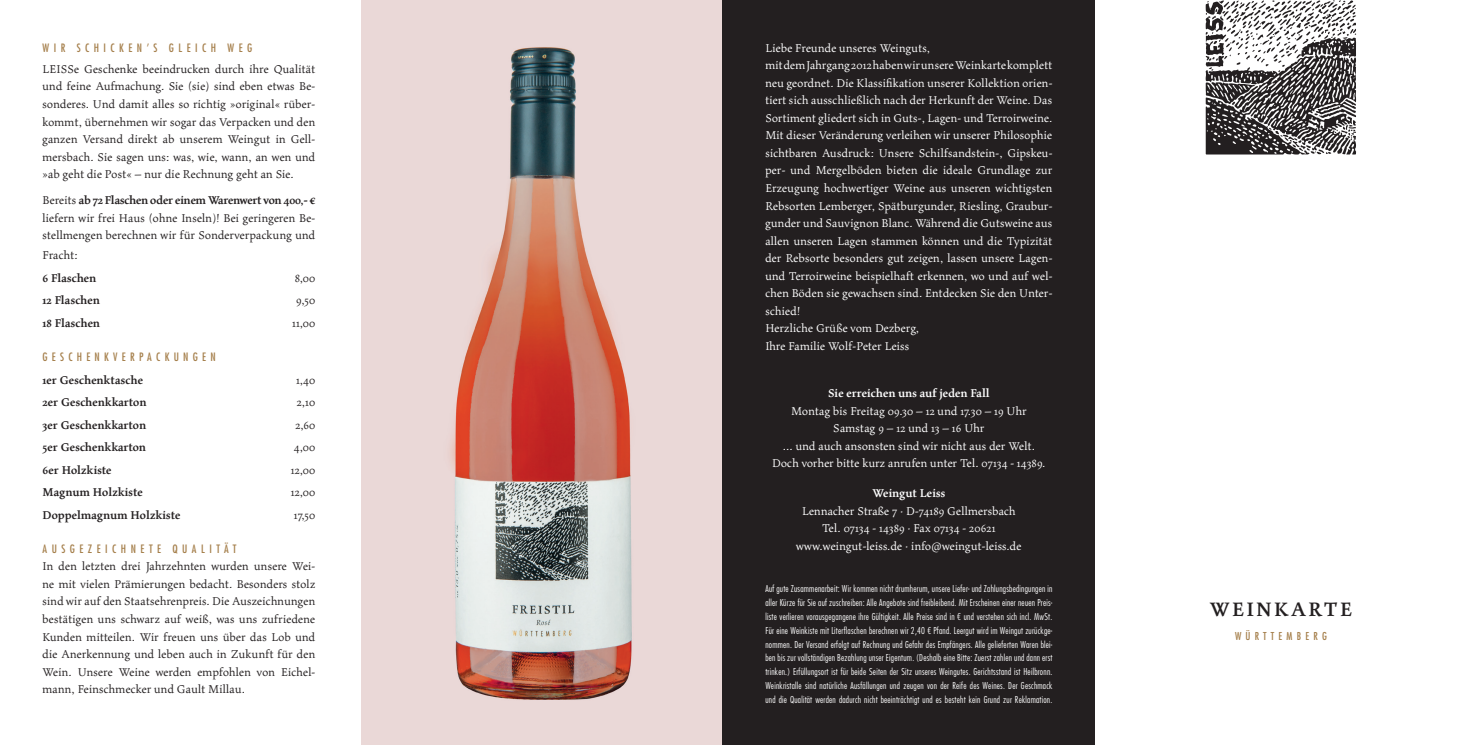
<style>
.page{position:relative;width:1467px;height:745px;background:#fff}
.page>*{position:absolute;margin:0;border:0;box-sizing:border-box;transform-origin:0 0}
.t1{font:700 21.88px "Maiola OT";letter-spacing:.11em;color:#231f20}
.t2{font:12.75px/17.5px "Maiola OT";letter-spacing:.01em;color:#fff;text-align:center}
.t3{font:12.75px/17.5px "Maiola OT";letter-spacing:.01em;color:#231f20;text-align:justify}
.t4{font:700 12.75px "Maiola OT";letter-spacing:.01em;color:#231f20}
.t5{font:700 12.75px "Maiola OT";letter-spacing:.01em;color:#fff}
.t6{font:condensed 11.25px "Futura Std";letter-spacing:.4em;color:#a57f4b}
.t7{font:condensed 11.25px "Futura Std";letter-spacing:.38em;color:#a57f4b}
.t8{font:condensed 10.62px "Futura Std";letter-spacing:.4em;color:#a57f4b}
.t9{font:300 condensed 9.25px/13.8px "Futura Std";letter-spacing:.025em;color:#fff;text-align:justify}
.s1{font-weight:700}
.s2{font-weight:700;font-size:15px}
</style>
<div class="page">
<img style="left:361px;top:0;width:362px;height:744px">
<div style="left:723px;top:0;width:372px;height:744px;background:#231f20"></div>
<svg style="left:1205px;top:0;width:151px;height:154px"></svg>
<p class="t6" style="left:43px;top:41px;width:211px">WIR SCHICKEN’S GLEICH WEG</p>
<p class="t3" style="left:43px;top:61px;width:274px">LEISSe Geschenke beeindrucken durch ihre Qualität und feine Aufmachung. Sie (sie) sind eben etwas Be&shy;sonderes. Und damit alles so richtig »original« rüber&shy;kommt, übernehmen wir sogar das Verpacken und den ganzen Versand direkt ab unserem Weingut in Gell&shy;mersbach. Sie sagen uns: was, wie, wann, an wen und »ab geht die Post« – nur die Rechnung geht an Sie.</p>
<p class="t3" style="left:43px;top:192px;width:274px">Bereits <span class="s1">ab 72 Flaschen oder einem Warenwert von 400,-</span> <span class="s2">€ </span>liefern wir frei Haus (ohne Inseln)! Bei geringeren Be&shy;stellmengen berechnen wir für Sonderverpackung und</p>
<p class="t3" style="left:43px;top:247px;width:37px">Fracht:</p>
<p class="t4" style="left:43px;top:271px;width:55px">6 Flaschen</p>
<p class="t3" style="left:295px;top:269px;width:22px">8,00</p>
<p class="t4" style="left:43px;top:293px;width:59px">12 Flaschen</p>
<p class="t3" style="left:296px;top:292px;width:21px">9,50</p>
<p class="t4" style="left:43px;top:316px;width:59px">18 Flaschen</p>
<p class="t3" style="left:292px;top:314px;width:25px">11,00</p>
<p class="t7" style="left:43px;top:350px;width:150px">GESCHENKVER PACKUNGEN</p>
<p class="t4" style="left:43px;top:372px;width:102px">1er Geschenktasche</p>
<p class="t3" style="left:296px;top:371px;width:21px">1,40</p>
<p class="t4" style="left:43px;top:395px;width:106px">2er Geschenkkarton</p>
<p class="t3" style="left:297px;top:393px;width:20px">2,10</p>
<p class="t4" style="left:43px;top:417px;width:105px">3er Geschenkkarton</p>
<p class="t3" style="left:295px;top:416px;width:21px">2,60</p>
<p class="t4" style="left:43px;top:440px;width:105px">5er Geschenkkarton</p>
<p class="t3" style="left:294px;top:438px;width:23px">4,00</p>
<p class="t4" style="left:43px;top:462px;width:71px">6er Holzkiste</p>
<p class="t3" style="left:291px;top:461px;width:26px">12,00</p>
<p class="t4" style="left:43px;top:485px;width:102px">Magnum Holzkiste</p>
<p class="t3" style="left:291px;top:483px;width:26px">12,00</p>
<p class="t4" style="left:43px;top:507px;width:139px">Doppelmagnum Holzkiste</p>
<p class="t3" style="left:294px;top:506px;width:23px">17,50</p>
<p class="t6" style="left:43px;top:541px;width:195px">AU SGEZEICHNETE QUA LITÄT</p>
<p class="t3" style="left:43px;top:557px;width:274px">In den letzten drei Jahrzehnten wurden unsere Wei&shy;ne mit vielen Prämierungen bedacht. Besonders stolz sind wir auf den Staatsehrenpreis. Die Auszeichnungen bestätigen uns schwarz auf weiß, was uns zufriedene Kunden mitteilen. Wir freuen uns über das Lob und die Anerkennung und leben auch in Zukunft für den Wein. Unsere Weine werden empfohlen von Eichel&shy;mann, Feinschmecker und Gault Millau.</p>
<p class="t2" style="left:765px;top:39px;width:289px;text-align:left">Liebe Freunde unseres Weinguts,<br>mit dem Jahrgang 2012 haben wir unsere Weinkarte komplett neu geordnet. Die Klassifikation unserer Kollektion orien&shy;tiert sich ausschließlich nach der Herkunft der Weine. Das Sortiment gliedert sich in Guts-, Lagen- und Terroirweine.<br>Mit dieser Veränderung verleihen wir unserer Philosophie sichtbaren Ausdruck: Unsere Schilfsandstein-, Gipskeu&shy;per- und Mergelböden bieten die ideale Grundlage zur Erzeugung hochwertiger Weine aus unseren wichtigsten Rebsorten Lemberger, Spätburgunder, Riesling, Graubur&shy;gunder und Sauvignon Blanc. Während die Gutsweine aus allen unseren Lagen stammen können und die Typizität der Rebsorte besonders gut zeigen, lassen unsere Lagen&shy;und Terroirweine beispielhaft erkennen, wo und auf wel&shy;chen Böden sie gewachsen sind. Entdecken Sie den Unter&shy;schied!<br>Herzliche Grüße vom Dezberg,<br>Ihre Familie Wolf-Peter Leiss</p>
<p class="t5" style="left:828px;top:386px;width:163px">Sie erreichen uns auf jeden Fall</p>
<p class="t2" style="left:772px;top:402px;width:275px">Montag bis Freitag 09.30 – 12 und 17.30 – 19 Uhr Samstag 9 – 12 und 13 – 16 Uhr<br>... und auch ansonsten sind wir nicht aus der Welt.<br>Doch vorher bitte kurz anrufen unter Tel. 07134 - 14389.</p>
<p class="t5" style="left:872px;top:486px;width:74px">Weingut Leiss</p>
<p class="t2" style="left:796px;top:502px;width:227px">Lennacher Straße 7 ∤ D-74189 Gellmersbach<br>Tel. 07134 - 14389 ∤ Fax 07134 - 20621 www.weingut-leiss.de ∤ info@weingut-leiss.de</p>
<p class="t9" style="left:765px;top:581px;width:289px">Auf gute Zusammenarbeit: Wir kommen nicht drumherum, unsere Liefer- und Zahlungsbedingungen in aller Kürze für Sie auf zuschreiben: Alle Angebote sind freibleibend. Mit Erscheinen einer neuen Preis&shy;liste verlieren vorausgegangene ihre Gültigkeit. Alle Preise sind in € und verstehen sich incl. MwSt.<br>Für eine Weinkiste mit Literflaschen berechnen wir 2,40 € Pfand. Leergut wird im Weingut zurückge&shy;nommen. Der Versand erfolgt auf Rechnung und Gefahr des Empfängers. Alle gelieferten Waren blei&shy;ben bis zur vollständigen Bezahlung unser Eigentum. (Deshalb eine Bitte: Zuerst zahlen und dann erst trinken.) Erfüllungsort ist für beide Seiten der Sitz unseres Weingutes. Gerichtsstand ist Heilbronn.<br>Weinkristalle sind natürliche Ausfällungen und zeugen von der Reife des Weines. Der Geschmack und die Qualität werden dadurch nicht beeinträchtigt und es besteht kein Grund zur Reklamation.</p>
<h1 class="t1" style="left:1210px;top:597px;width:144px">WEINKARTE</h1>
<p class="t8" style="left:1235px;top:629px;width:93px">WÜRTTEMBERG</p>
</div>
